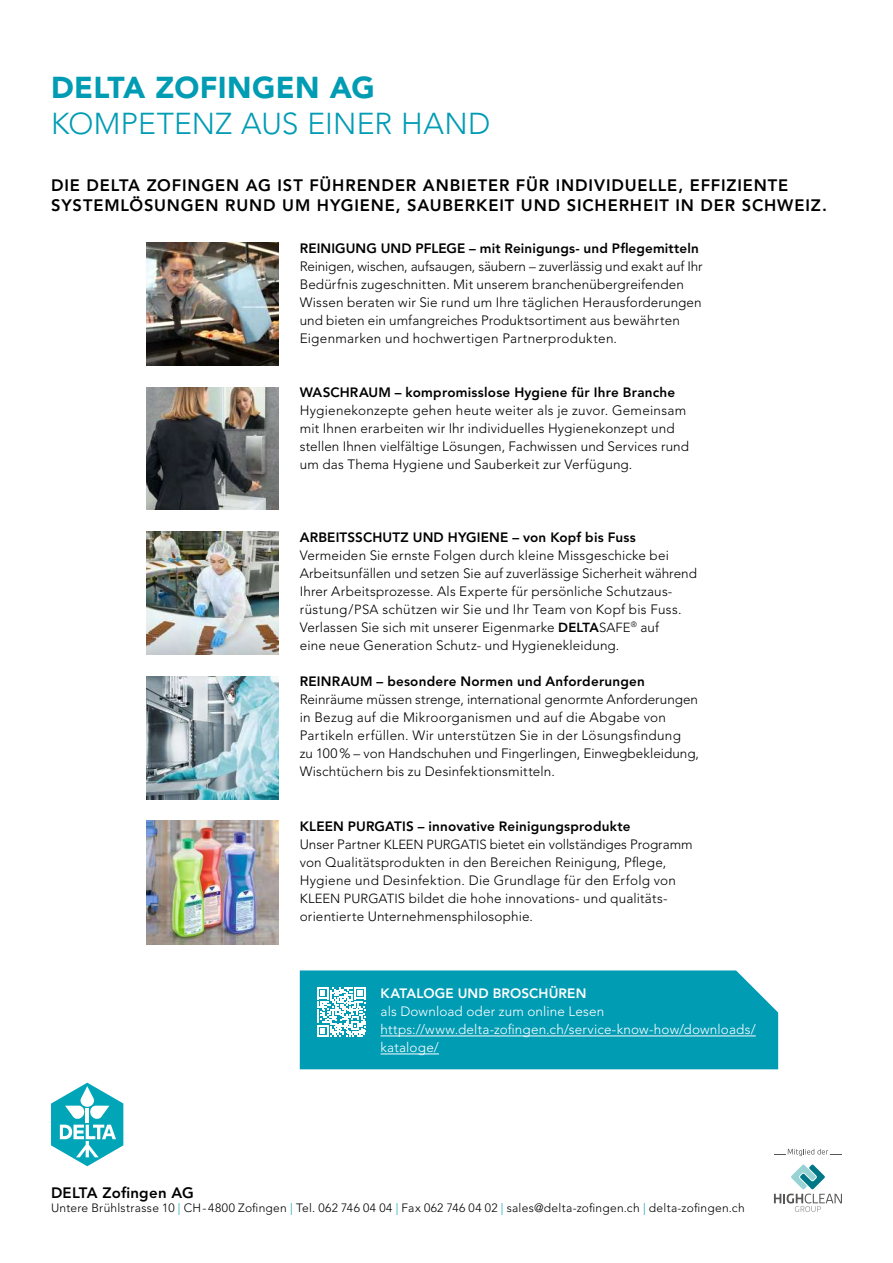
<style>
.page{position:relative;width:893px;height:1263px;background:#fff}
.page>*{position:absolute;margin:0;border:0;box-sizing:border-box;transform-origin:0 0}
.t1{font:300 30px "Avenir LT Std";letter-spacing:.005em;color:#009cb4}
.t2{font:900 30px "Avenir LT Std";letter-spacing:.01em;color:#009cb4}
.t3{font:800 16.5px/19.8px "Avenir LT Std";letter-spacing:.05em;color:#000}
.t4{font:800 15px "Avenir LT Std";letter-spacing:.015em;color:#000}
.t5{font:300 13.5px/18px "Avenir LT Std";letter-spacing:.01em;color:#000}
.t6{font:800 13.5px "Avenir LT Std";letter-spacing:.015em;color:#000}
.t7{font:300 13.5px/18px "Avenir LT Std";letter-spacing:.01em;color:#fff}
.t8{font:800 13.5px "Avenir LT Std";letter-spacing:.01em;color:#fff}
.t9{font:300 12px "Avenir LT Std";letter-spacing:.025em;color:#000}
.s1{font-size:13.2px}
.s2{font-weight:800;font-size:13.2px}
.s3{font-weight:800}
.s4{color:#009cb4}
</style>
<div class="page">
<svg style="left:51px;top:1083px;width:72px;height:83px"></svg>
<svg style="left:774px;top:1164px;width:68px;height:48px"></svg>
<svg style="left:774px;top:1149px;width:68px;height:7px"></svg>
<div style="left:300px;top:970px;width:478px;height:99px;background:#009cb4"></div>
<hr style="left:381px;top:1035px;width:375px;height:1px;background:#fff">
<hr style="left:381px;top:1053px;width:58px;height:1px;background:#fff">
<svg style="left:317px;top:987px;width:49px;height:49px"></svg>
<img style="left:147px;top:821px;width:132px;height:123px">
<img style="left:147px;top:676px;width:132px;height:123px">
<img style="left:147px;top:242px;width:132px;height:124px">
<img style="left:147px;top:387px;width:132px;height:123px">
<img style="left:147px;top:531px;width:132px;height:124px">
<h1 class="t2" style="left:51px;top:69px;width:325px">DELTA ZOFINGEN AG</h1>
<h1 class="t1" style="left:51px;top:106px;width:441px">KOMPETENZ AUS EINER HAND</h1>
<p class="t3" style="left:51px;top:175px;width:777px">DIE DELTA ZOFINGEN AG IST FÜHRENDER ANBIETER FÜR INDIVIDUELLE, EFFIZIENTE<br>SYSTEMLÖSUNGEN RUND UM HYGIENE, SAUBERKEIT UND SICHERHEIT IN DER SCHWEIZ.</p>
<p class="t6" style="left:300px;top:240px;width:401px">REINIGUNG UND PFLEGE – mit Reinigungs- und Pflegemitteln</p>
<p class="t5" style="left:300px;top:257px;width:404px">Reinigen, wischen, aufsaugen, säubern – zuverlässig und exakt auf Ihr Bedürfnis zugeschnitten. Mit unserem branchenübergreifenden Wissen beraten wir Sie rund um Ihre täglichen Herausforderungen und bieten ein umfangreiches Produktsortiment aus bewährten Eigenmarken und hochwertigen Partnerprodukten.</p>
<p class="t6" style="left:300px;top:384px;width:377px">WASCHRAUM – kompromisslose Hygiene für Ihre Branche</p>
<p class="t5" style="left:300px;top:402px;width:391px">Hygienekonzepte gehen heute weiter als je zuvor. Gemeinsam mit Ihnen erarbeiten wir Ihr individuelles Hygienekonzept und stellen Ihnen vielfältige Lösungen, Fachwissen und Services rund um das Thema Hygiene und Sauberkeit zur Verfügung.</p>
<p class="t6" style="left:300px;top:529px;width:337px">ARBEITSSCHUTZ UND HYGIENE – von Kopf bis Fuss</p>
<p class="t5" style="left:300px;top:546px;width:399px">Vermeiden Sie ernste Folgen durch kleine Missgeschicke bei Arbeitsunfällen und setzen Sie auf zuverlässige Sicherheit während Ihrer Arbeitsprozesse. Als Experte für persönliche Schutzaus&shy;rüstung/<span class="s1">PSA</span> schützen wir Sie und Ihr Team von Kopf bis Fuss.<br>Verlassen Sie sich mit unserer Eigenmarke <span class="s2">DELTA</span><span class="s1">SAFE</span><sup>®</sup> auf<br>eine neue Generation Schutz- und Hygienekleidung.</p>
<p class="t6" style="left:300px;top:674px;width:347px">REINRAUM – besondere Normen und Anforderungen</p>
<p class="t5" style="left:300px;top:691px;width:401px">Reinräume müssen strenge, international genormte Anforderungen in Bezug auf die Mikroorganismen und auf die Abgabe von Partikeln erfüllen. Wir unterstützen Sie in der Lösungsfindung<br>zu 100 % – von Handschuhen und Fingerlingen, Einwegbekleidung, Wischtüchern bis zu Desinfektionsmitteln.</p>
<p class="t5" style="left:300px;top:817px;width:394px"><span class="s3">KLEEN PURGATIS – innovative Reinigungsprodukte<br></span>Unser Partner <span class="s1">KLEEN PURGATIS</span> bietet ein vollständiges Programm von Qualitätsprodukten in den Bereichen Reinigung, Pflege, Hygiene und Desinfektion. Die Grundlage für den Erfolg von <span class="s1">KLEEN PURGATIS</span> bildet die hohe innovations- und qualitäts&shy;orientierte Unternehmensphilosophie.</p>
<p class="t8" style="left:381px;top:985px;width:207px">KATALOGE UND BROSCHÜREN</p>
<p class="t7" style="left:381px;top:1002px;width:377px">als Download oder zum online Lesen https://www.delta-zofingen.ch/service-know-how/downloads/ kataloge/</p>
<p class="t4" style="left:51px;top:1183px;width:144px">DELTA Zofingen AG</p>
<p class="t9" style="left:51px;top:1201px;width:695px">Untere Brühlstrasse 10 <span class="s4">|</span> CH- 4800 Zofingen <span class="s4">|</span> Tel. 062 746 04 04 <span class="s4">|</span> Fax 062 746 04 02 <span class="s4">|</span> sales@delta-zofingen.ch <span class="s4">|</span> delta-zofingen.ch</p>
</div>
